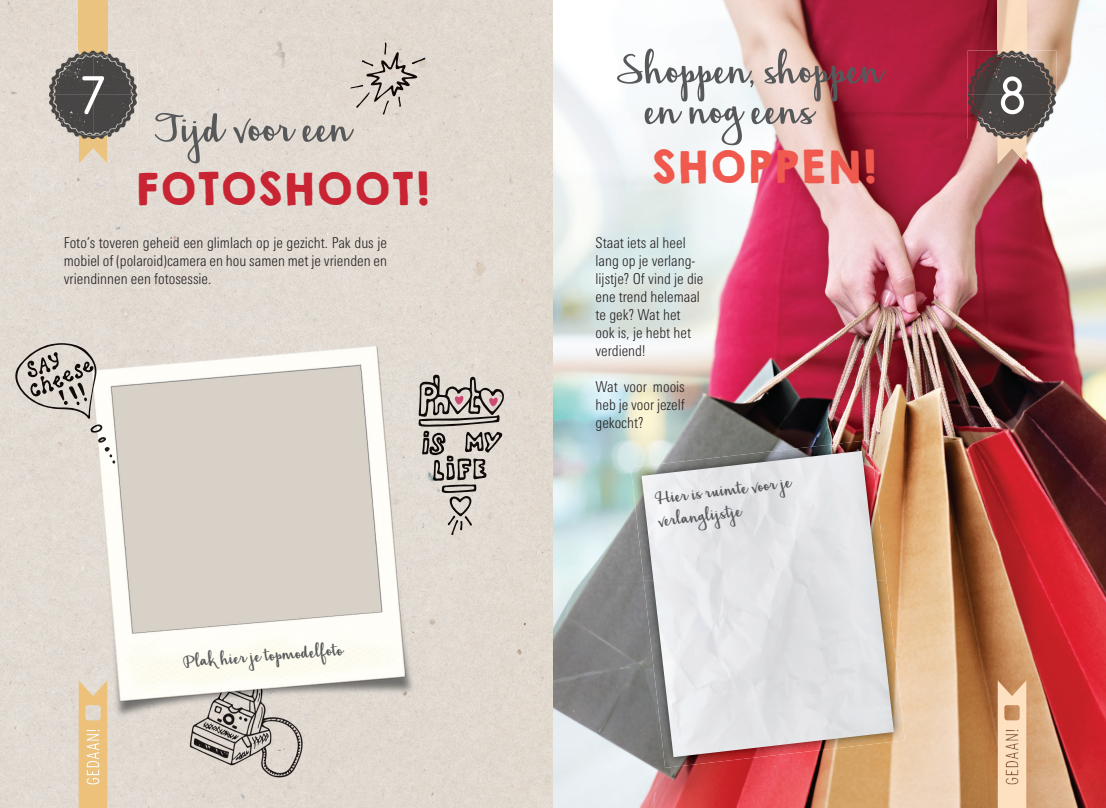
<style>
.page{position:relative;width:1106px;height:808px;background:#fff}
.page>*{position:absolute;margin:0;border:0;box-sizing:border-box;transform-origin:0 0}
.t1{font:64.5px "Hickory Jack";color:#57585a}
.t2{font:54px "Rolade Free";color:#fff}
.t3{font:40.5px "KGHAPPY Solid";letter-spacing:-.02em;color:#c82434}
.t4{font:40.5px "KGHAPPY Solid";color:#f0594d}
.t5{font:27px/22.5px "Hickory Jack";color:#57585a}
.t6{font:300 condensed 15px/18px "Linotype Univers";color:#231f20;text-align:justify}
</style>
<div class="page">
<img style="left:0;top:0;width:553px;height:808px">
<img style="left:553px;top:0;width:553px;height:808px">
<img style="left:997px;top:0;width:29px;height:50px">
<img style="left:997px;top:139px;width:29px;height:25px">
<img style="left:967px;top:50px;width:89px;height:89px">
<img style="left:631px;top:452px;width:10px;height:129px">
<img style="left:767px;top:440px;width:119px;height:11px">
<img style="left:894px;top:580px;width:8px;height:141px">
<img style="left:659px;top:721px;width:245px;height:47px">
<img style="left:641px;top:451px;width:253px;height:306px">
<img style="left:79px;top:0;width:28px;height:50px">
<img style="left:79px;top:139px;width:28px;height:25px">
<img style="left:49px;top:50px;width:88px;height:89px">
<img style="left:14px;top:343px;width:83px;height:76px">
<svg style="left:90px;top:424px;width:25px;height:39px"></svg>
<img style="left:27px;top:361px;width:11px;height:16px">
<img style="left:48px;top:352px;width:11px;height:18px">
<img style="left:39px;top:357px;width:11px;height:17px">
<img style="left:40px;top:376px;width:13px;height:18px">
<svg style="left:30px;top:383px;width:11px;height:13px"></svg>
<svg style="left:53px;top:361px;width:41px;height:44px;background:#ada7a0"></svg>
<img style="left:418px;top:417px;width:81px;height:10px">
<img style="left:441px;top:484px;width:35px;height:9px">
<img style="left:465px;top:432px;width:37px;height:21px">
<img style="left:473px;top:458px;width:14px;height:21px">
<img style="left:457px;top:458px;width:14px;height:22px">
<img style="left:432px;top:460px;width:12px;height:21px">
<img style="left:446px;top:463px;width:9px;height:17px">
<svg style="left:447px;top:456px;width:6px;height:5px"></svg>
<img style="left:429px;top:433px;width:17px;height:22px">
<img style="left:422px;top:438px;width:7px;height:16px">
<svg style="left:423px;top:431px;width:7px;height:6px"></svg>
<img style="left:449px;top:496px;width:23px;height:20px">
<img style="left:451px;top:530px;width:7px;height:5px">
<svg style="left:448px;top:516px;width:24px;height:14px"></svg>
<img style="left:418px;top:375px;width:87px;height:42px">
<svg style="left:489px;top:397px;width:9px;height:9px"></svg>
<svg style="left:424px;top:387px;width:10px;height:9px"></svg>
<svg style="left:454px;top:396px;width:9px;height:8px"></svg>
<img style="left:366px;top:52px;width:51px;height:50px">
<img style="left:356px;top:92px;width:14px;height:16px">
<svg style="left:412px;top:58px;width:13px;height:6px"></svg>
<img style="left:382px;top:101px;width:7px;height:14px">
<svg style="left:362px;top:60px;width:11px;height:6px"></svg>
<svg style="left:384px;top:43px;width:3px;height:12px"></svg>
<svg style="left:350px;top:85px;width:13px;height:3px"></svg>
<svg style="left:398px;top:97px;width:3px;height:10px"></svg>
<svg style="left:997px;top:680px;width:29px;height:128px;background:#efccaa"></svg>
<svg style="left:79px;top:680px;width:28px;height:128px;background:#ecc78b"></svg>
<h2 class="t2" style="left:81px;top:75px;width:27px">7</h2>
<h1 class="t1" style="left:154px;top:97px;width:198px">Tijd voor een</h1>
<h3 class="t3" style="left:134px;top:158px;width:297px">FOTOSHOOT!</h3>
<p class="t6" style="left:64px;top:234px;width:325px">Foto’s toveren geheid een glimlach op je gezicht. Pak dus je mobiel of (polaroid)camera en hou samen met je vrienden en vrien dinnen een fotosessie.</p>
<h3 class="t5" style="left:183px;top:653px;width:161px;rotate:-5deg">Plak hier je topmodelfoto</h3>
<h1 class="t1" style="left:617px;top:38px;width:267px">Shoppen, shoppen</h1>
<h1 class="t1" style="left:644px;top:79px;width:171px">en nog eens</h1>
<h3 class="t4" style="left:649px;top:135px;width:229px">SHOPPEN!</h3>
<p class="t6" style="left:595px;top:234px;width:109px;text-align:left">Staat iets al heel lang op je verlang&shy;lijstje? Of vind je die ene trend helemaal te gek? Wat het ook is, je hebt het verdiend!</p>
<p class="t6" style="left:595px;top:378px;width:91px">Wat voor moois heb je voor jezelf gekocht?</p>
<h3 class="t5" style="left:654px;top:489px;width:138px;rotate:-7deg">Hier is ruimte voor je verlanglijstje</h3>
<h2 class="t2" style="left:998px;top:75px;width:29px">8</h2>
</div>
